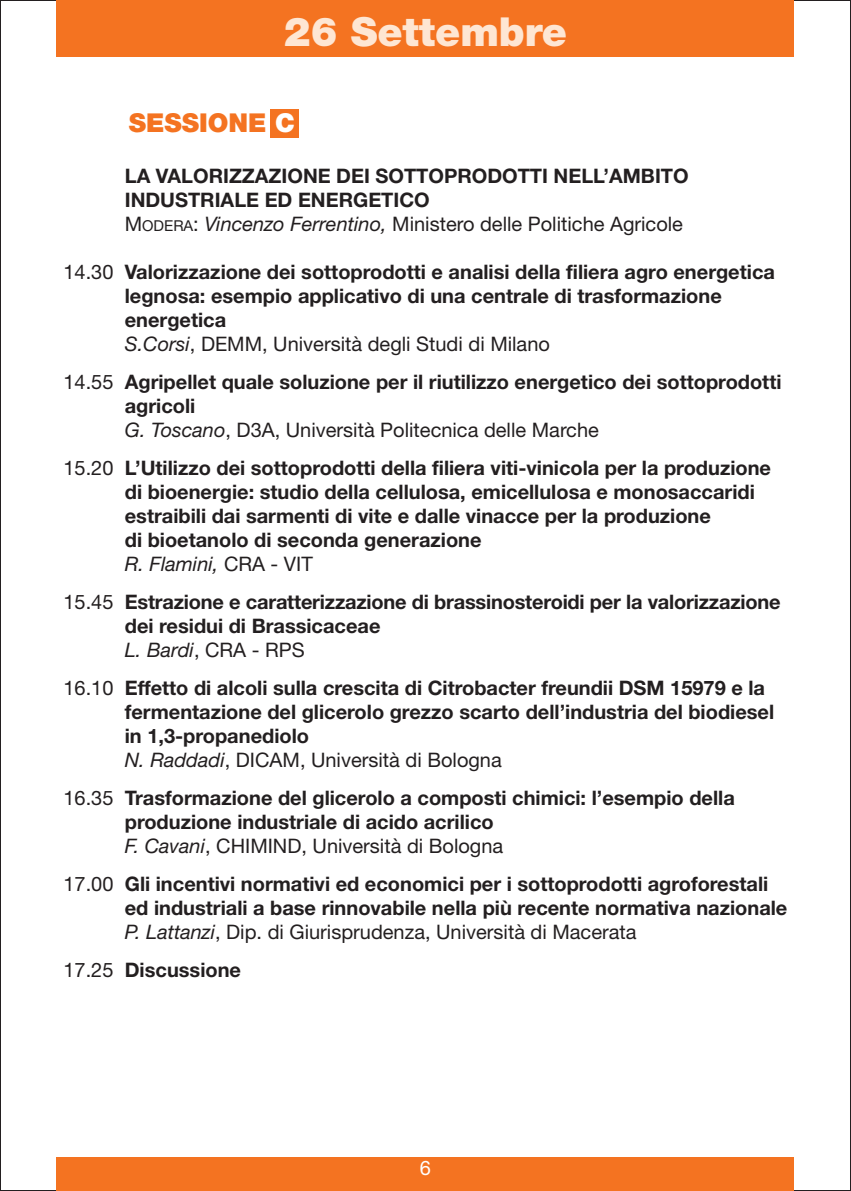
<style>
.page{position:relative;width:851px;height:1191px;background:#fff}
.page>*{position:absolute;margin:0;border:0;box-sizing:border-box;transform-origin:0 0}
.t1{font:900 40px "Helvetica Neue";color:#fee6d3}
.t2{font:900 26px "Helvetica Neue";color:#f47321}
.t3{font:700 20px/24px "Helvetica Neue";color:#231f20}
.t4{font:20px "Helvetica Neue";color:#fff}
.s1{color:#fff}
.s2{font-weight:400}
.s3{font-weight:400;font-size:15px}
.s4{font-weight:400;font-style:italic}
</style>
<div class="page">
<div style="left:57px;top:1157px;width:737px;height:34px;background:#f47321"></div>
<div style="left:57px;top:0;width:737px;height:57px;background:#f47321"></div>
<div style="left:270px;top:110px;width:28px;height:28px;background:#f47321"></div>
<h1 class="t1" style="left:284px;top:17px;width:284px">26 Settembre</h1>
<h2 class="t2" style="left:129px;top:113px;width:168px">SESSIONE <span class="s1">C</span></h2>
<p class="t3" style="left:125px;top:166px;width:565px">LA VALORIZZAZIONE DEI SOTTOPRODOTTI NELL’AMBITO<br>INDUSTRIALE ED ENERGETICO<br><span class="s2">M</span><span class="s3">ODERA</span><span class="s2">:</span> <span class="s4">Vincenzo Ferrentino,</span> <span class="s2">Ministero delle Politiche Agricole</span></p>
<p class="t3" style="left:125px;top:262px;width:651px;text-indent:-61px"><span class="s2">14.30</span> Valorizzazione dei sottoprodotti e analisi della filiera agro energetica legnosa: esempio applicativo di una centrale di trasformazione energetica<br><span class="s4">S.Corsi</span><span class="s2">, DEMM, Università degli Studi di Milano</span></p>
<p class="t3" style="left:125px;top:372px;width:658px;text-indent:-61px"><span class="s2">14.55</span> Agripellet quale soluzione per il riutilizzo energetico dei sottoprodotti agricoli<br><span class="s4">G. Toscano</span><span class="s2">, D3A, Università Politecnica delle Marche</span></p>
<p class="t3" style="left:125px;top:458px;width:647px;text-indent:-61px"><span class="s2">15.20</span> L’Utilizzo dei sottoprodotti della filiera viti-vinicola per la produzione di bioenergie: studio della cellulosa, emicellulosa e monosaccaridi estraibili dai sarmenti di vite e dalle vinacce per la produzione<br>di bioetanolo di seconda generazione<br><span class="s4">R. Flamini,</span> <span class="s2">CRA - VIT</span></p>
<p class="t3" style="left:125px;top:592px;width:657px;text-indent:-61px"><span class="s2">15.45</span> Estrazione e caratterizzazione di brassinosteroidi per la valorizzazione dei residui di Brassicaceae<br><span class="s4">L. Bardi</span><span class="s2">, CRA - RPS</span></p>
<p class="t3" style="left:125px;top:678px;width:650px;text-indent:-61px"><span class="s2">16.10</span> Effetto di alcoli sulla crescita di Citrobacter freundii DSM 15979 e la fermentazione del glicerolo grezzo scarto dell’industria del biodiesel in 1,3-propanediolo<br><span class="s4">N. Raddadi</span><span class="s2">, DICAM, Università di Bologna</span></p>
<p class="t3" style="left:125px;top:788px;width:611px;text-indent:-61px"><span class="s2">16.35</span> Trasformazione del glicerolo a composti chimici: l’esempio della produzione industriale di acido acrilico<br><span class="s4">F. Cavani</span><span class="s2">, CHIMIND, Università di Bologna</span></p>
<p class="t3" style="left:125px;top:874px;width:664px;text-indent:-61px"><span class="s2">17.00</span> Gli incentivi normativi ed economici per i sottoprodotti agroforestali ed industriali a base rinnovabile nella più recente normativa nazionale<br><span class="s4">P. Lattanzi</span><span class="s2">, Dip. di Giurisprudenza, Università di Macerata</span></p>
<p class="t3" style="left:63px;top:960px;width:179px"><span class="s2">17.25</span> Discussione</p>
<p class="t4" style="left:420px;top:1161px;width:13px">6</p>
</div>
